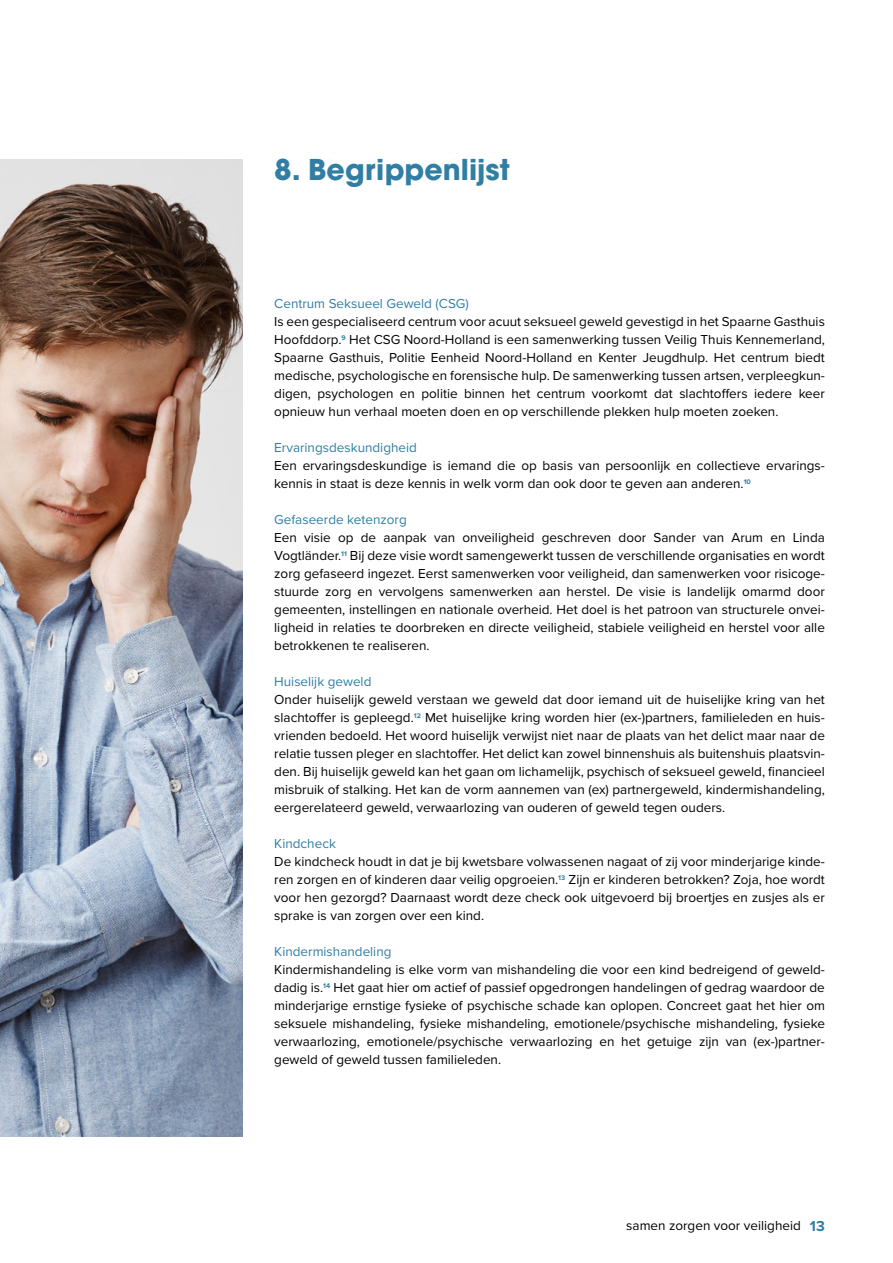
<style>
.page{position:relative;width:893px;height:1263px;background:#fff}
.page>*{position:absolute;margin:0;border:0;box-sizing:border-box;transform-origin:0 0}
.t1{font:700 28.5px "ITC Avant Garde Pro";color:#317ea5}
.t2{font:13.5px/18px "Proxima Nova";color:#000;text-align:justify}
.t3{font:13.5px "Proxima Nova";color:#317ea5}
.s1{font-weight:700;font-size:15px;color:#317ea5}
</style>
<div class="page">
<img style="left:0;top:159px;width:242px;height:977px">
<h1 class="t1" style="left:274px;top:151px;width:237px">8. Begrippenlijst</h1>
<p class="t3" style="left:274px;top:293px;width:196px">Centrum Seksueel Geweld (CSG)</p>
<p class="t2" style="left:274px;top:312px;width:552px">Is een gespecialiseerd centrum voor acuut seksueel geweld gevestigd in het Spaarne Gasthuis Hoofddorp.<sup>9</sup> Het CSG Noord-Holland is een samenwerking tussen Veilig Thuis Kennemerland, Spaarne Gasthuis, Politie Eenheid Noord-Holland en Kenter Jeugdhulp. Het centrum biedt medische, psychologische en forensische hulp. De samenwerking tussen artsen, verpleegkun&shy;digen, psychologen en politie binnen het centrum voorkomt dat slachtoffers iedere keer opnieuw hun verhaal moeten doen en op verschillende plekken hulp moeten zoeken.</p>
<p class="t3" style="left:274px;top:437px;width:144px">Ervaringsdeskundigheid</p>
<p class="t2" style="left:274px;top:456px;width:551px">Een ervaringsdeskundige is iemand die op basis van persoonlijk en collectieve ervarings&shy;kennis in staat is deze kennis in welk vorm dan ook door te geven aan anderen.<sup>10</sup></p>
<p class="t3" style="left:274px;top:509px;width:134px">Gefaseerde ketenzorg</p>
<p class="t2" style="left:274px;top:528px;width:552px">Een visie op de aanpak van onveiligheid geschreven door Sander van Arum en Linda Vogtländer.<sup>11</sup> Bij deze visie wordt samengewerkt tussen de verschillende organisaties en wordt zorg gefaseerd ingezet. Eerst samenwerken voor veiligheid, dan samenwerken voor risicoge&shy;stuurde zorg en vervolgens samenwerken aan herstel. De visie is landelijk omarmd door gemeenten, instellingen en nationale overheid. Het doel is het patroon van structurele onvei&shy;ligheid in relaties te doorbreken en directe veiligheid, stabiele veiligheid en herstel voor alle betrokkenen te realiseren.</p>
<p class="t3" style="left:274px;top:671px;width:99px">Huiselijk geweld</p>
<p class="t2" style="left:274px;top:690px;width:552px">Onder huiselijk geweld verstaan we geweld dat door iemand uit de huiselijke kring van het slachtoffer is gepleegd.<sup>12</sup> Met huiselijke kring worden hier (ex-)partners, familieleden en huis&shy;vrienden bedoeld. Het woord huiselijk verwijst niet naar de plaats van het delict maar naar de relatie tussen pleger en slachtoffer. Het delict kan zowel binnenshuis als buitenshuis plaatsvin&shy;den. Bij huiselijk geweld kan het gaan om lichamelijk, psychisch of seksueel geweld, financieel misbruik of stalking. Het kan de vorm aannemen van (ex) partnergeweld, kindermishandeling, eergerelateerd geweld, verwaarlozing van ouderen of geweld tegen ouders.</p>
<p class="t3" style="left:274px;top:833px;width:63px">Kindcheck</p>
<p class="t2" style="left:274px;top:852px;width:552px">De kindcheck houdt in dat je bij kwetsbare volwassenen nagaat of zij voor minderjarige kinde&shy;ren zorgen en of kinderen daar veilig opgroeien.<sup>13</sup> Zijn er kinderen betrokken? Zoja, hoe wordt voor hen gezorgd? Daarnaast wordt deze check ook uitgevoerd bij broertjes en zusjes als er sprake is van zorgen over een kind.</p>
<p class="t3" style="left:274px;top:941px;width:119px">Kindermishandeling</p>
<p class="t2" style="left:274px;top:960px;width:552px">Kindermishandeling is elke vorm van mishandeling die voor een kind bedreigend of geweld&shy;dadig is.<sup>14</sup> Het gaat hier om actief of passief opgedrongen handelingen of gedrag waardoor de minderjarige ernstige fysieke of psychische schade kan oplopen. Concreet gaat het hier om seksuele mishandeling, fysieke mishandeling, emotionele/psychische mishandeling, fysieke verwaarlozing, emotionele/psychische verwaarlozing en het getuige zijn van (ex-)partner&shy;geweld of geweld tussen familieleden.</p>
<p class="t2" style="left:626px;top:1216px;width:200px">samen zorgen voor veiligheid <span class="s1">13</span></p>
</div>
